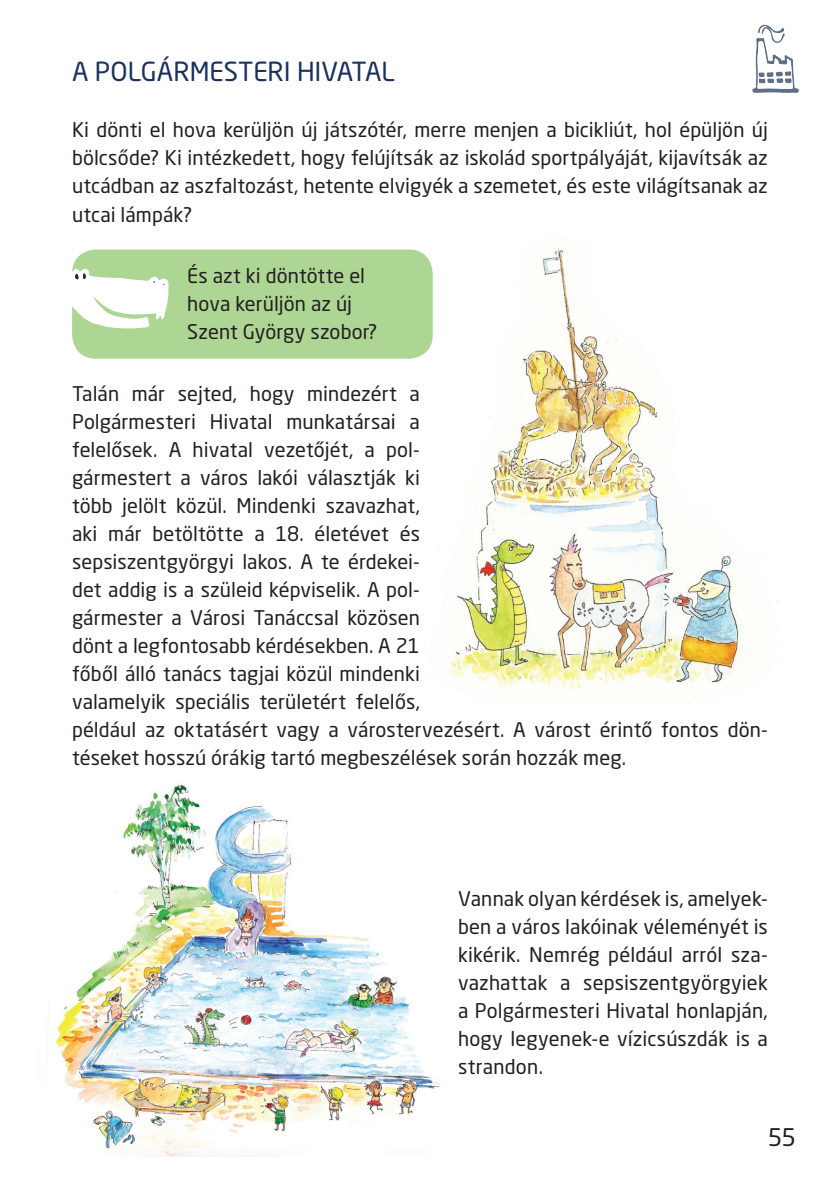
<style>
.page{position:relative;width:840px;height:1191px;background:#fff}
.page>*{position:absolute;margin:0;border:0;box-sizing:border-box;transform-origin:0 0}
.t1{font:26px "Neo Sans Pro";letter-spacing:-.005em;color:#1a305d}
.t2{font:24px "Neo Sans Pro";color:#231f20}
.t3{font:20px/28px "Neo Sans Pro";letter-spacing:.005em;color:#231f20;text-align:justify}
</style>
<div class="page">
<img style="left:420px;top:248px;width:359px;height:450px">
<div style="left:72px;top:249px;width:360px;height:110px;background:#add694;border-radius:24px"></div>
<svg style="left:72px;top:269px;width:96px;height:59px"></svg>
<img style="left:49px;top:784px;width:391px;height:373px">
<svg style="left:752px;top:25px;width:46px;height:68px"></svg>
<h1 class="t1" style="left:72px;top:55px;width:324px">A POLGÁRMESTERI HIVATAL</h1>
<p class="t3" style="left:72px;top:115px;width:697px">Ki dönti el hova kerüljön új játszótér, merre menjen a bicikliút, hol épüljön új bölcsőde? Ki intézkedett, hogy felújítsák az iskolád sportpályáját, kijavítsák az utcádban az aszfaltozást, hetente elvigyék a szemetet, és este világítsanak az utcai lámpák?</p>
<p class="t3" style="left:187px;top:261px;width:191px;text-align:left">És azt ki döntötte el hova kerüljön az új<br>Szent György szobor?</p>
<p class="t3" style="left:72px;top:380px;width:697px;text-align:left">Talán már sejted, hogy mindezért a<br>Polgármesteri Hivatal munkatársai a<br>felelősek. A hivatal vezetőjét, a pol-<br>gármestert a város lakói választják ki<br>több jelölt közül. Mindenki szavazhat,<br>aki már betöltötte a 18. életévet és<br>sepsiszentgyörgyi lakos. A te érdekei-<br>det addig is a szüleid képviselik. A pol-<br>gármester a Városi Tanáccsal közösen<br>dönt a legfontosabb kérdésekben. A 21<br>főből álló tanács tagjai közül mindenki<br>valamelyik speciális területért felelős,<br>például az oktatásért vagy a várostervezésért. A várost érintő fontos dön&shy;téseket hosszú órákig tartó megbeszélések során hozzák meg.</p>
<p class="t3" style="left:458px;top:883px;width:311px">Vannak olyan kérdések is, amelyek&shy;ben a város lakóinak véleményét is kikérik. Nemrég például arról sza&shy;vazhattak a sepsiszentgyörgyiek a Polgármesteri Hivatal honlapján, hogy legyenek-e vízicsúszdák is a strandon.</p>
<p class="t2" style="left:767px;top:1122px;width:30px">55</p>
</div>
